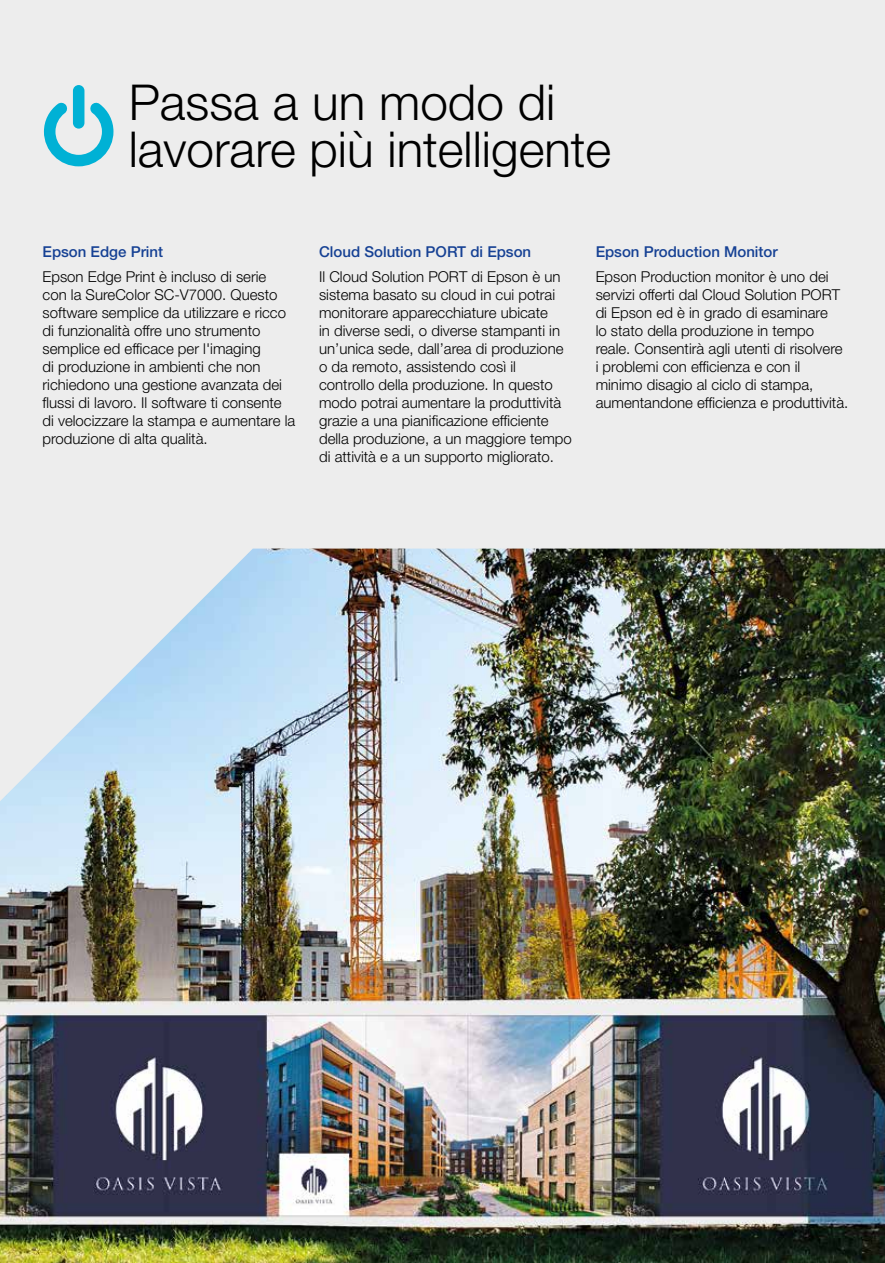
<style>
.page{position:relative;width:885px;height:1263px;background:#fff}
.page>*{position:absolute;margin:0;border:0;box-sizing:border-box;transform-origin:0 0}
.t1{font:300 49.5px/46.5px "Helvetica Neue LT Pro";color:#000}
.t2{font:300 15px/18px "Helvetica Neue LT Pro";color:#000}
.t3{font:500 15px "Helvetica Neue LT Pro";color:#164194}
</style>
<div class="page">
<div style="left:0;top:0;width:884px;height:1263px;background:#ededed"></div>
<img style="left:0;top:549px;width:884px;height:714px">
<svg style="left:44px;top:85px;width:69px;height:81px"></svg>
<h1 class="t1" style="left:129px;top:78px;width:484px">Passa a un modo di lavorare più intelligente</h1>
<p class="t3" style="left:43px;top:243px;width:122px">Epson Edge Print</p>
<p class="t2" style="left:43px;top:267px;width:254px">Epson Edge Print è incluso di serie<br>con la SureColor SC-V7000. Questo software semplice da utilizzare e ricco di funzionalità offre uno strumento semplice ed efficace per l'imaging<br>di produzione in ambienti che non richiedono una gestione avanzata dei flussi di lavoro. Il software ti consente di velocizzare la stampa e aumentare la produzione di alta qualità.</p>
<p class="t3" style="left:319px;top:243px;width:214px">Cloud Solution PORT di Epson</p>
<p class="t2" style="left:319px;top:267px;width:254px">Il Cloud Solution PORT di Epson è un sistema basato su cloud in cui potrai monitorare apparecchiature ubicate<br>in diverse sedi, o diverse stampanti in un’unica sede, dall’area di produzione o da remoto, assistendo così il controllo della produzione. In questo modo potrai aumentare la produttività grazie a una pianificazione efficiente della produzione, a un maggiore tempo di attività e a un supporto migliorato.</p>
<p class="t3" style="left:595px;top:243px;width:184px">Epson Production Monitor</p>
<p class="t2" style="left:595px;top:267px;width:254px">Epson Production monitor è uno dei servizi offerti dal Cloud Solution PORT di Epson ed è in grado di esaminare<br>lo stato della produzione in tempo reale. Consentirà agli utenti di risolvere i problemi con efficienza e con il minimo disagio al ciclo di stampa, aumentandone efficienza e produttività.</p>
</div>
